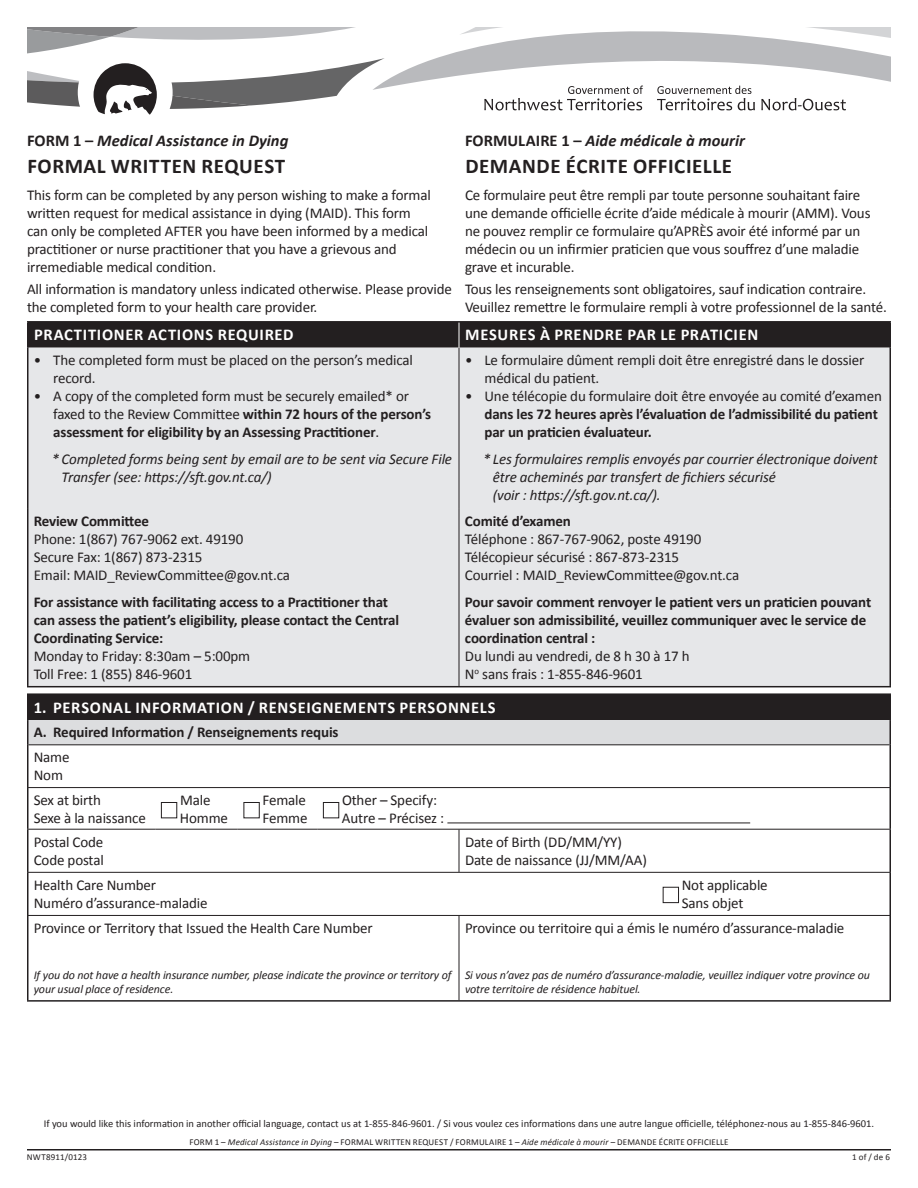
<style>
.page{position:relative;width:918px;height:1188px;background:#fff}
.page>*{position:absolute;margin:0;border:0;box-sizing:border-box;transform-origin:0 0}
.t1{font:700 21px "Calibri";letter-spacing:.025em;color:#231f20}
.t2{font:700 16.5px "Calibri";letter-spacing:.04em;color:#fff}
.t3{font:italic 700 16.5px "Calibri";letter-spacing:.005em;color:#231f20}
.t4{font:15px/18px "Calibri";letter-spacing:-.01em;color:#231f20}
.t5{font:700 15px/18px "Calibri";letter-spacing:-.01em;color:#231f20}
.t6{font:italic 15px/18px "Calibri";letter-spacing:-.01em;color:#231f20}
.t7{font:italic 12px/14.4px "Calibri";letter-spacing:-.01em;color:#231f20}
.t8{font:10.5px "Calibri";color:#231f20}
.t9{font:9px "Calibri";letter-spacing:.02em;color:#231f20}
.s1{font-style:normal}
.s2{font-weight:400}
.s3{font-style:italic}
</style>
<div class="page">
<hr style="left:27px;top:1149px;width:864px;height:1px;background:#231f20">
<svg style="left:27px;top:27px;width:864px;height:88px"></svg>
<div style="left:28px;top:348px;width:862px;height:338px;background:#e6e7e9"></div>
<hr style="left:27px;top:321px;width:432px;height:2px;background:#231f20">
<hr style="left:459px;top:321px;width:432px;height:2px;background:#231f20">
<hr style="left:27px;top:509px;width:1px;height:177px;background:#231f20">
<hr style="left:27px;top:348px;width:1px;height:161px;background:#231f20">
<hr style="left:890px;top:348px;width:1px;height:161px;background:#231f20">
<hr style="left:890px;top:509px;width:1px;height:177px;background:#231f20">
<hr style="left:459px;top:348px;width:1px;height:161px;background:#231f20">
<hr style="left:459px;top:509px;width:1px;height:177px;background:#231f20">
<div style="left:27px;top:322px;width:864px;height:26px;background:#231f20"></div>
<hr style="left:27px;top:686px;width:432px;height:1px;background:#231f20">
<hr style="left:459px;top:686px;width:432px;height:1px;background:#231f20">
<div style="left:28px;top:694px;width:862px;height:26px;background:#231f20"></div>
<div style="left:28px;top:720px;width:862px;height:25px;background:#dcdddf"></div>
<hr style="left:27px;top:693px;width:864px;height:2px;background:#231f20">
<hr style="left:27px;top:745px;width:1px;height:42px;background:#231f20">
<hr style="left:27px;top:787px;width:864px;height:1px;background:#231f20">
<svg style="left:27px;top:695px;width:1px;height:50px"></svg>
<hr style="left:28px;top:744px;width:862px;height:1px;background:#231f20">
<svg style="left:890px;top:695px;width:1px;height:50px"></svg>
<hr style="left:890px;top:745px;width:1px;height:42px;background:#231f20">
<hr style="left:890px;top:788px;width:1px;height:41px;background:#231f20">
<hr style="left:27px;top:788px;width:1px;height:41px;background:#231f20">
<hr style="left:27px;top:829px;width:128px;height:1px;background:#231f20">
<hr style="left:155px;top:829px;width:83px;height:1px;background:#231f20">
<hr style="left:238px;top:829px;width:79px;height:1px;background:#231f20">
<hr style="left:317px;top:829px;width:574px;height:1px;background:#231f20">
<div style="left:161px;top:802px;width:16px;height:16px;border:1px solid #231f20"></div>
<div style="left:244px;top:802px;width:15px;height:16px;border:1px solid #231f20"></div>
<div style="left:323px;top:802px;width:16px;height:16px;border:1px solid #231f20"></div>
<hr style="left:447px;top:823px;width:303px;height:1px;background:#231f20">
<hr style="left:27px;top:830px;width:1px;height:42px;background:#231f20">
<hr style="left:890px;top:830px;width:1px;height:42px;background:#231f20">
<hr style="left:27px;top:872px;width:432px;height:1px;background:#231f20">
<hr style="left:459px;top:872px;width:432px;height:1px;background:#231f20">
<hr style="left:459px;top:830px;width:1px;height:42px;background:#231f20">
<hr style="left:27px;top:873px;width:1px;height:42px;background:#231f20">
<hr style="left:890px;top:873px;width:1px;height:42px;background:#231f20">
<hr style="left:27px;top:915px;width:630px;height:1px;background:#231f20">
<hr style="left:657px;top:915px;width:234px;height:1px;background:#231f20">
<div style="left:663px;top:887px;width:16px;height:16px;border:1px solid #231f20"></div>
<hr style="left:27px;top:916px;width:1px;height:84px;background:#231f20">
<hr style="left:890px;top:916px;width:1px;height:84px;background:#231f20">
<hr style="left:27px;top:1000px;width:432px;height:2px;background:#231f20">
<hr style="left:459px;top:1000px;width:432px;height:2px;background:#231f20">
<hr style="left:459px;top:916px;width:1px;height:84px;background:#231f20">
<p class="t3" style="left:27px;top:130px;width:263px"><span class="s1">FORM 1 –</span> Medical Assistance in Dying</p>
<h1 class="t1" style="left:27px;top:152px;width:259px">FORMAL WRITTEN REQUEST</h1>
<p class="t4" style="left:27px;top:186px;width:405px">This form can be completed by any person wishing to make a formal written request for medical assistance in dying (MAID). This form can only be completed AFTER you have been informed by a medical practitioner or nurse practitioner that you have a grievous and irremediable medical condition.</p>
<p class="t4" style="left:27px;top:280px;width:427px">All information is mandatory unless indicated otherwise. Please provide the completed form to your health care provider.</p>
<p class="t3" style="left:465px;top:130px;width:281px"><span class="s1">FORMULAIRE 1 –</span> Aide médicale à mourir</p>
<h1 class="t1" style="left:465px;top:152px;width:268px">DEMANDE ÉCRITE OFFICIELLE</h1>
<p class="t4" style="left:465px;top:186px;width:407px">Ce formulaire peut être rempli par toute personne souhaitant faire une demande officielle écrite d’aide médicale à mourir (AMM). Vous ne pouvez remplir ce formulaire qu’APRÈS avoir été informé par un médecin ou un infirmier praticien que vous souffrez d’une maladie grave et incurable.</p>
<p class="t4" style="left:465px;top:280px;width:423px">Tous les renseignements sont obligatoires, sauf indication contraire.<br>Veuillez remettre le formulaire rempli à votre professionnel de la santé.</p>
<p class="t2" style="left:34px;top:324px;width:261px">PRACTITIONER ACTIONS REQUIRED</p>
<p class="t2" style="left:465px;top:324px;width:294px">MESURES À PRENDRE PAR LE PRATICIEN</p>
<p class="t4" style="left:53px;top:351px;width:361px;text-indent:-20px">• The completed form must be placed on the person’s medical record.</p>
<p class="t5" style="left:53px;top:387px;width:380px;text-indent:-20px"><span class="s2">• A copy of the completed form must be securely emailed* or faxed to the Review Committee</span> within 72 hours of the person’s assessment for eligibility by an Assessing Practitioner<span class="s2">.</span></p>
<p class="t6" style="left:62px;top:449px;width:392px;text-indent:-10px">* Completed forms being sent by email are to be sent via Secure File<br>Transfer (see: https://sft.gov.nt.ca/)</p>
<p class="t4" style="left:484px;top:351px;width:381px;text-indent:-20px">• Le formulaire dûment rempli doit être enregistré dans le dossier médical du patient.</p>
<p class="t4" style="left:465px;top:387px;width:418px">• Une télécopie du formulaire doit être envoyée au comité d’examen</p>
<p class="t5" style="left:484px;top:405px;width:395px">dans les 72 heures après l’évaluation de l’admissibilité du patient par un praticien évaluateur.</p>
<p class="t6" style="left:493px;top:449px;width:387px;text-indent:-10px">* Les formulaires remplis envoyés par courrier électronique doivent être acheminés par transfert de fichiers sécurisé<br>(voir : https://sft.gov.nt.ca/).</p>
<p class="t5" style="left:465px;top:512px;width:107px">Comité d’examen</p>
<p class="t4" style="left:465px;top:530px;width:276px">Téléphone : 867-767-9062, poste 49190<br>Télécopieur sécurisé : 867-873-2315<br>Courriel : MAID_ReviewCommittee@gov.nt.ca</p>
<p class="t5" style="left:465px;top:593px;width:408px">Pour savoir comment renvoyer le patient vers un praticien pouvant évaluer son admissibilité, veuillez communiquer avec le service de coordination central :</p>
<p class="t4" style="left:465px;top:647px;width:226px">Du lundi au vendredi, de 8 h 30 à 17 h<br>N<sup>o</sup> sans frais : 1-855-846-9601</p>
<p class="t2" style="left:34px;top:697px;width:463px">1. PERSONAL INFORMATION / RENSEIGNEMENTS PERSONNELS</p>
<p class="t5" style="left:34px;top:723px;width:306px">A. Required Information / Renseignements requis</p>
<p class="t4" style="left:34px;top:748px;width:37px">Name<br>Nom</p>
<p class="t4" style="left:34px;top:791px;width:114px">Sex at birth<br>Sexe à la naissance</p>
<p class="t4" style="left:180px;top:791px;width:50px">Male<br>Homme</p>
<p class="t4" style="left:262px;top:791px;width:46px">Female<br>Femme</p>
<p class="t4" style="left:342px;top:791px;width:104px">Other – Specify:<br>Autre – Précisez :</p>
<p class="t4" style="left:34px;top:833px;width:72px">Postal Code<br>Code postal</p>
<p class="t4" style="left:465px;top:833px;width:183px">Date of Birth (DD/MM/YY)<br>Date de naissance (JJ/MM/AA)</p>
<p class="t4" style="left:34px;top:876px;width:175px">Health Care Number<br>Numéro d’assurance-maladie</p>
<p class="t4" style="left:682px;top:876px;width:88px">Not applicable<br>Sans objet</p>
<p class="t4" style="left:34px;top:919px;width:340px">Province or Territory that Issued the Health Care Number</p>
<p class="t7" style="left:34px;top:967px;width:419px">If you do not have a health insurance number, please indicate the province or territory of your usual place of residence.</p>
<p class="t5" style="left:34px;top:512px;width:117px">Review Committee</p>
<p class="t4" style="left:34px;top:530px;width:258px">Phone: 1(867) 767-9062 ext. 49190<br>Secure Fax: 1(867) 873-2315<br>Email: MAID_ReviewCommittee@gov.nt.ca</p>
<p class="t5" style="left:34px;top:593px;width:367px">For assistance with facilitating access to a Practitioner that can assess the patient’s eligibility, please contact the Central<br>Coordinating Service:</p>
<p class="t4" style="left:34px;top:647px;width:218px">Monday to Friday: 8:30am – 5:00pm<br>Toll Free: 1 (855) 846-9601</p>
<p class="t4" style="left:465px;top:919px;width:381px">Province ou territoire qui a émis le numéro d’assurance-maladie</p>
<p class="t7" style="left:465px;top:967px;width:406px">Si vous n’avez pas de numéro d’assurance-maladie, veuillez indiquer votre province ou votre territoire de résidence habituel.</p>
<p class="t8" style="left:44px;top:1116px;width:832px">If you would like this information in another official language, contact us at 1-855-846-9601. / Si vous voulez ces informations dans une autre langue officielle, téléphonez-nous au 1-855-846-9601.</p>
<p class="t9" style="left:189px;top:1136px;width:541px">FORM 1 – <span class="s3">Medical Assistance in Dying</span> – FORMAL WRITTEN REQUEST / FORMULAIRE 1 – <span class="s3">Aide médicale à mourir</span> – DEMANDE ÉCRITE OFFICIELLE</p>
<p class="t9" style="left:27px;top:1152px;width:62px">NWT8911/0123</p>
<p class="t9" style="left:852px;top:1152px;width:39px">1 of / de 6</p>
</div>
